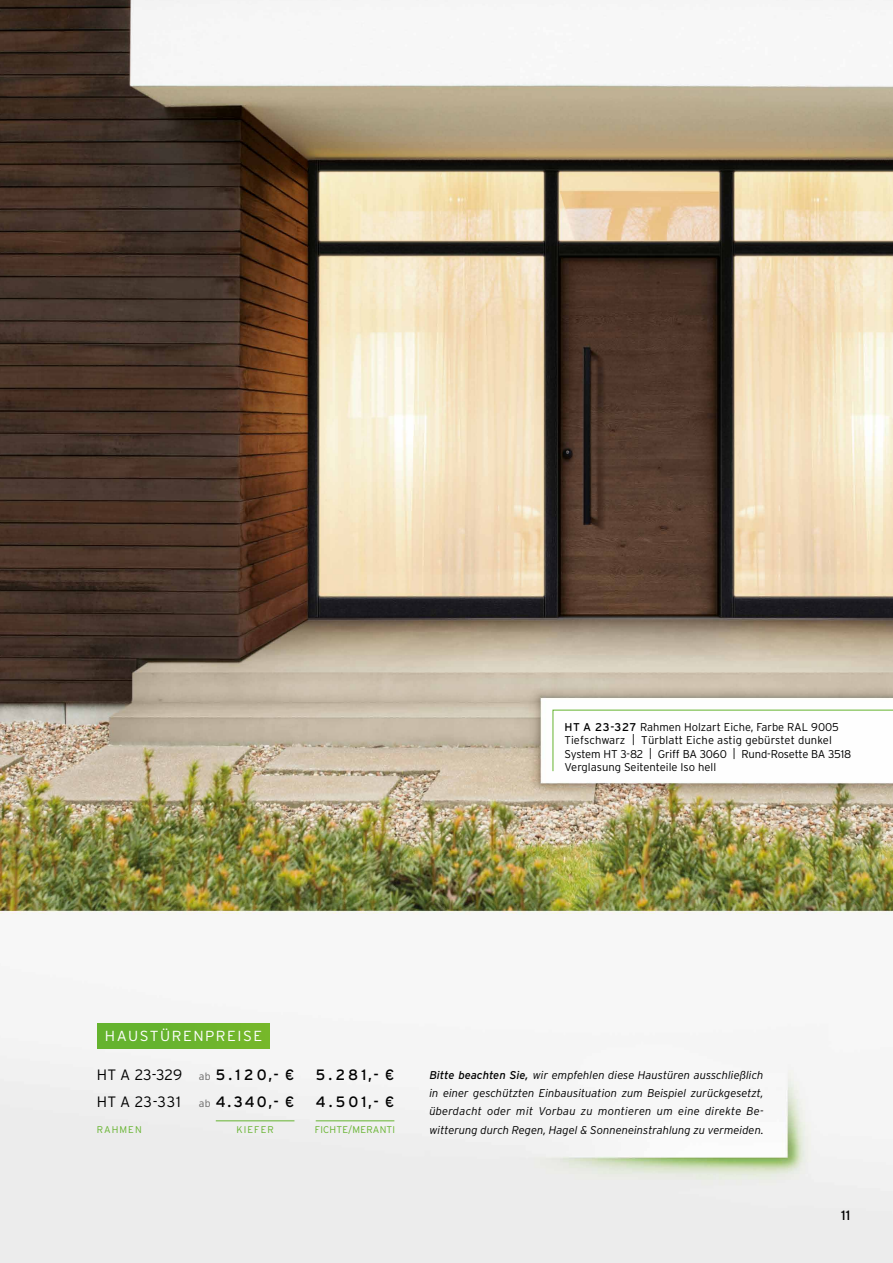
<style>
.page{position:relative;width:893px;height:1263px;background:#fff}
.page>*{position:absolute;margin:0;border:0;box-sizing:border-box;transform-origin:0 0}
.t1{font:300 15px "Interstate";letter-spacing:.02em;color:#000}
.t2{font:15px "Interstate";letter-spacing:.215em;color:#000}
.t3{font:300 14.55px "Interstate";letter-spacing:.1em;color:#fff}
.t4{font:13.5px "Interstate";color:#000}
.t5{font:italic 300 11.25px/18.5px "Interstate";color:#000;text-align:justify}
.t6{font:300 11.25px/13.5px "Interstate";color:#000}
.t7{font:300 9.75px "Interstate";letter-spacing:.02em;color:#65b32e}
.s1{font-weight:400}
.s2{font-size:10.5px;color:#646363}
</style>
<div class="page">
<img style="left:0;top:0;width:893px;height:1263px">
<svg style="left:552px;top:709px;width:341px;height:63px"></svg>
<hr style="left:216px;top:1120px;width:78px;height:1px;background:#65b32e">
<hr style="left:316px;top:1120px;width:78px;height:1px;background:#65b32e">
<div style="left:97px;top:1023px;width:173px;height:25px;background:#69b42d"></div>
<p class="t6" style="left:564px;top:720px;width:288px"><span class="s1">HT A 23-327</span> Rahmen Holzart Eiche, Farbe RAL 9005<br>Tiefschwarz | Türblatt Eiche astig gebürstet dunkel System HT 3-82 | Griff BA 3060 | Rund-Rosette BA 3518<br>Verglasung Seitenteile Iso hell</p>
<p class="t3" style="left:105px;top:1027px;width:159px">HAUSTÜRENPREISE</p>
<h1 class="t1" style="left:97px;top:1066px;width:199px">HT A 23-329 <span class="s2">ab</span> <span class="s1">5 .1 2 0,- €</span></h1>
<h1 class="t2" style="left:316px;top:1066px;width:80px">5.281,- €</h1>
<h1 class="t1" style="left:97px;top:1093px;width:199px">HT A 23-331 <span class="s2">ab</span> <span class="s1">4.340,- €</span></h1>
<h1 class="t2" style="left:316px;top:1094px;width:80px">4.501,- €</h1>
<p class="t5" style="left:429px;top:1065px;width:336px"><span class="s1">Bitte beachten Sie,</span> wir empfehlen diese Haustüren ausschließlich in einer geschützten Einbausituation zum Beispiel zurückgesetzt, überdacht oder mit Vorbau zu montieren um eine direkte Be-</p>
<p class="t7" style="left:97px;top:1124px;width:47px">RAHMEN</p>
<p class="t7" style="left:236px;top:1124px;width:39px">KIEFER</p>
<p class="t7" style="left:315px;top:1124px;width:82px">FICHTE/MERANTI</p>
<p class="t5" style="left:429px;top:1120px;width:336px">witterung durch Regen, Hagel &amp; Sonneneinstrahlung zu vermeiden.</p>
<p class="t4" style="left:841px;top:1208px;width:11px">11</p>
</div>
